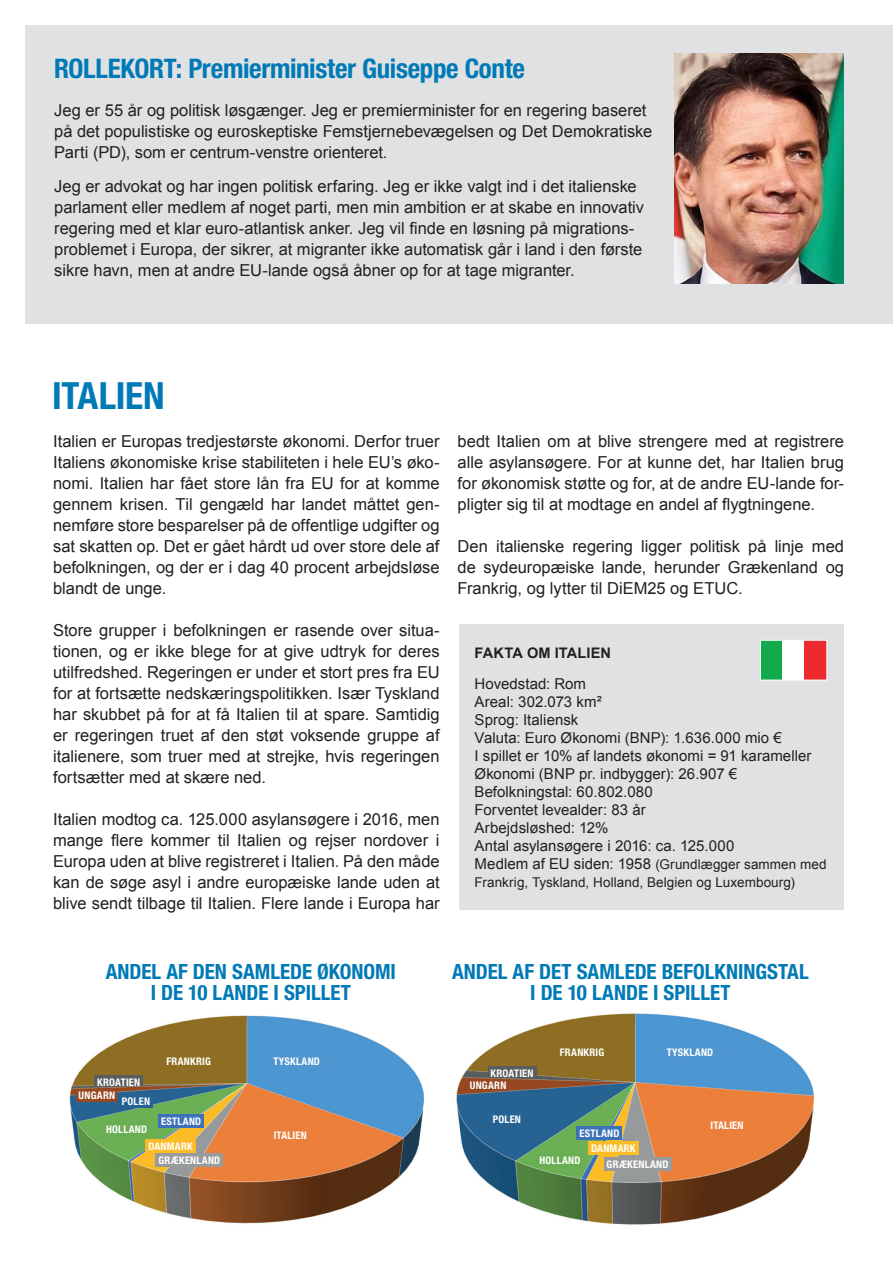
<style>
.page{position:relative;width:893px;height:1263px;background:#fff}
.page>*{position:absolute;margin:0;border:0;box-sizing:border-box;transform-origin:0 0}
.t1{font:700 condensed 37.5px "Helvetica Neue";letter-spacing:-.005em;color:#007ab6}
.blå_rollekort{font:700 condensed 27px "Helvetica Neue";letter-spacing:-.01em;color:#007ab6}
.t2{font:700 condensed 21px/21px "Helvetica Neue";color:#007ab6;text-align:center}
.ROLLEKORT{font:16.5px/21px "Arial";color:#231f20;text-align:justify}
.t3{font:15px/18px "Arial";letter-spacing:.005em;color:#231f20}
.t4{font:700 14.55px "Arial";letter-spacing:.01em;color:#231f20}
.t5{font:13.5px/18px "Arial";letter-spacing:.01em;color:#231f20}
.t6{font:700 condensed 10.5px "Helvetica Neue";letter-spacing:.02em;color:#fff}
.s1{font-size:15px}
</style>
<div class="page">
<img style="left:456px;top:1013px;width:358px;height:212px">
<img style="left:69px;top:1015px;width:356px;height:209px">
<div style="left:459px;top:624px;width:385px;height:286px;background:#e0e1e3"></div>
<div style="left:760px;top:640px;width:23px;height:40px;background:#13aa4b"></div>
<div style="left:783px;top:640px;width:22px;height:40px;background:#fff"></div>
<div style="left:805px;top:640px;width:22px;height:40px;background:#ec2a2e"></div>
<div style="left:760px;top:640px;width:67px;height:40px;border:1px solid #fff"></div>
<div style="left:604px;top:1157px;width:67px;height:14px;background:#989b9c"></div>
<div style="left:664px;top:1045px;width:67px;height:14px;background:#4f95d0"></div>
<div style="left:708px;top:1118px;width:38px;height:14px;background:#ea7f3b"></div>
<div style="left:588px;top:1141px;width:50px;height:13px;background:#fbbc28"></div>
<div style="left:577px;top:1125px;width:45px;height:14px;background:#3c72b9"></div>
<div style="left:537px;top:1153px;width:46px;height:14px;background:#69ae54"></div>
<div style="left:490px;top:1111px;width:34px;height:14px;background:#256394"></div>
<div style="left:470px;top:1081px;width:36px;height:8px;background:#964820"></div>
<div style="left:488px;top:1066px;width:48px;height:11px;background:#595d5d"></div>
<div style="left:557px;top:1045px;width:50px;height:14px;background:#8e6e21"></div>
<div style="left:156px;top:1153px;width:67px;height:14px;background:#989b9c"></div>
<div style="left:270px;top:1054px;width:68px;height:13px;background:#4f95d0"></div>
<div style="left:271px;top:1128px;width:39px;height:14px;background:#ea7f3b"></div>
<div style="left:146px;top:1138px;width:50px;height:14px;background:#fbbc28"></div>
<div style="left:158px;top:1114px;width:46px;height:14px;background:#3c72b9"></div>
<div style="left:103px;top:1122px;width:47px;height:13px;background:#69ae54"></div>
<div style="left:119px;top:1094px;width:34px;height:14px;background:#256394"></div>
<div style="left:76px;top:1089px;width:41px;height:12px;background:#964820"></div>
<div style="left:94px;top:1074px;width:49px;height:11px;background:#595d5d"></div>
<div style="left:164px;top:1054px;width:50px;height:14px;background:#8e6e21"></div>
<div style="left:26px;top:26px;width:867px;height:298px;background:#e0e1e3"></div>
<img style="left:674px;top:53px;width:169px;height:230px">
<p class="blå_rollekort" style="left:54px;top:52px;width:472px">ROLLEKORT: Premierminister Guiseppe Conte</p>
<p class="ROLLEKORT" style="left:54px;top:100px;width:600px;text-align:left">Jeg er 55 år og politisk løsgænger. Jeg er premierminister for en regering baseret på det populistiske og euroskeptiske Femstjernebevægelsen og Det Demokratiske<br>Parti (PD), som er centrum-venstre orienteret.</p>
<p class="ROLLEKORT" style="left:54px;top:176px;width:591px;text-align:left">Jeg er advokat og har ingen politisk erfaring. Jeg er ikke valgt ind i det italienske parlament eller medlem af noget parti, men min ambition er at skabe en innovativ regering med et klar euro-atlantisk anker. Jeg vil finde en løsning på migrations&shy;problemet i Europa, der sikrer, at migranter ikke automatisk går i land i den første sikre havn, men at andre EU-lande også åbner op for at tage migranter.</p>
<h1 class="t1" style="left:52px;top:373px;width:114px">ITALIEN</h1>
<p class="ROLLEKORT" style="left:53px;top:431px;width:388px">Italien er Europas tredjestørste økonomi. Derfor truer Italiens økonomiske krise stabiliteten i hele EU’s øko&shy;nomi. Italien har fået store lån fra EU for at komme gennem krisen. Til gengæld har landet måttet gen&shy;nemføre store besparelser på de offentlige udgifter og sat skatten op. Det er gået hårdt ud over store dele af befolkningen, og der er i dag 40 procent arbejdsløse blandt de unge.</p>
<p class="ROLLEKORT" style="left:53px;top:620px;width:388px">Store grupper i befolkningen er rasende over situa&shy;tionen, og er ikke blege for at give udtryk for deres utilfredshed. Regeringen er under et stort pres fra EU for at fortsætte nedskæringspolitikken. Især Tyskland har skubbet på for at få Italien til at spare. Samtidig er regeringen truet af den støt voksende gruppe af italienere, som truer med at strejke, hvis regeringen fortsætter med at skære ned.</p>
<p class="ROLLEKORT" style="left:53px;top:809px;width:388px">Italien modtog ca. 125.000 asylansøgere i 2016, men mange flere kommer til Italien og rejser nordover i Europa uden at blive registreret i Italien. På den måde kan de søge asyl i andre europæiske lande uden at blive sendt tilbage til Italien. Flere lande i Europa har</p>
<p class="ROLLEKORT" style="left:458px;top:431px;width:388px">bedt Italien om at blive strengere med at registrere alle asylansøgere. For at kunne det, har Italien brug for økonomisk støtte og for, at de andre EU-lande for&shy;pligter sig til at modtage en andel af flygtningene.</p>
<p class="ROLLEKORT" style="left:458px;top:536px;width:388px">Den italienske regering ligger politisk på linje med de sydeuropæiske lande, herunder Grækenland og Frankrig, og lytter til DiEM25 og ETUC.</p>
<p class="t4" style="left:475px;top:644px;width:138px">FAKTA OM ITALIEN</p>
<p class="t3" style="left:475px;top:675px;width:338px">Hovedstad: Rom<br>Areal: 302.073 km²<br>Sprog: Italiensk<br>Valuta: Euro Økonomi (BNP): 1.636.000 mio €<br>I spillet er 10% af landets økonomi = 91 karameller<br>Økonomi (BNP pr. indbygger): 26.907 €<br>Befolkningstal: 60.802.080<br>Forventet levealder: 83 år<br>Arbejdsløshed: 12%<br>Antal asylansøgere i 2016: ca. 125.000</p>
<p class="t5" style="left:475px;top:855px;width:353px"><span class="s1">Medlem af EU siden: 1958</span> (Grundlægger sammen med<br>Frankrig, Tyskland, Holland, Belgien og Luxembourg)</p>
<p class="t2" style="left:106px;top:961px;width:292px">ANDEL AF DEN SAMLEDE ØKONOMI<br>I DE 10 LANDE I SPILLET</p>
<p class="t2" style="left:452px;top:961px;width:358px">ANDEL AF DET SAMLEDE BEFOLKNINGSTAL<br>I DE 10 LANDE I SPILLET</p>
<p class="t6" style="left:166px;top:1055px;width:46px">FRANKRIG</p>
<p class="t6" style="left:273px;top:1055px;width:48px">TYSKLAND</p>
<p class="t6" style="left:560px;top:1046px;width:46px">FRANKRIG</p>
<p class="t6" style="left:667px;top:1046px;width:48px">TYSKLAND</p>
<p class="t6" style="left:97px;top:1075px;width:44px">KROATIEN</p>
<p class="t6" style="left:79px;top:1089px;width:38px">UNGARN</p>
<p class="t6" style="left:122px;top:1095px;width:30px">POLEN</p>
<p class="t6" style="left:491px;top:1067px;width:44px">KROATIEN</p>
<p class="t6" style="left:470px;top:1079px;width:38px">UNGARN</p>
<p class="t6" style="left:106px;top:1123px;width:42px">HOLLAND</p>
<p class="t6" style="left:161px;top:1115px;width:42px">ESTLAND</p>
<p class="t6" style="left:274px;top:1129px;width:35px">ITALIEN</p>
<p class="t6" style="left:493px;top:1112px;width:30px">POLEN</p>
<p class="t6" style="left:579px;top:1126px;width:42px">ESTLAND</p>
<p class="t6" style="left:710px;top:1119px;width:35px">ITALIEN</p>
<p class="t6" style="left:148px;top:1139px;width:46px">DANMARK</p>
<p class="t6" style="left:591px;top:1141px;width:46px">DANMARK</p>
<p class="t6" style="left:158px;top:1154px;width:63px">GRÆKENLAND</p>
<p class="t6" style="left:539px;top:1154px;width:42px">HOLLAND</p>
<p class="t6" style="left:607px;top:1158px;width:63px">GRÆKENLAND</p>
</div>
